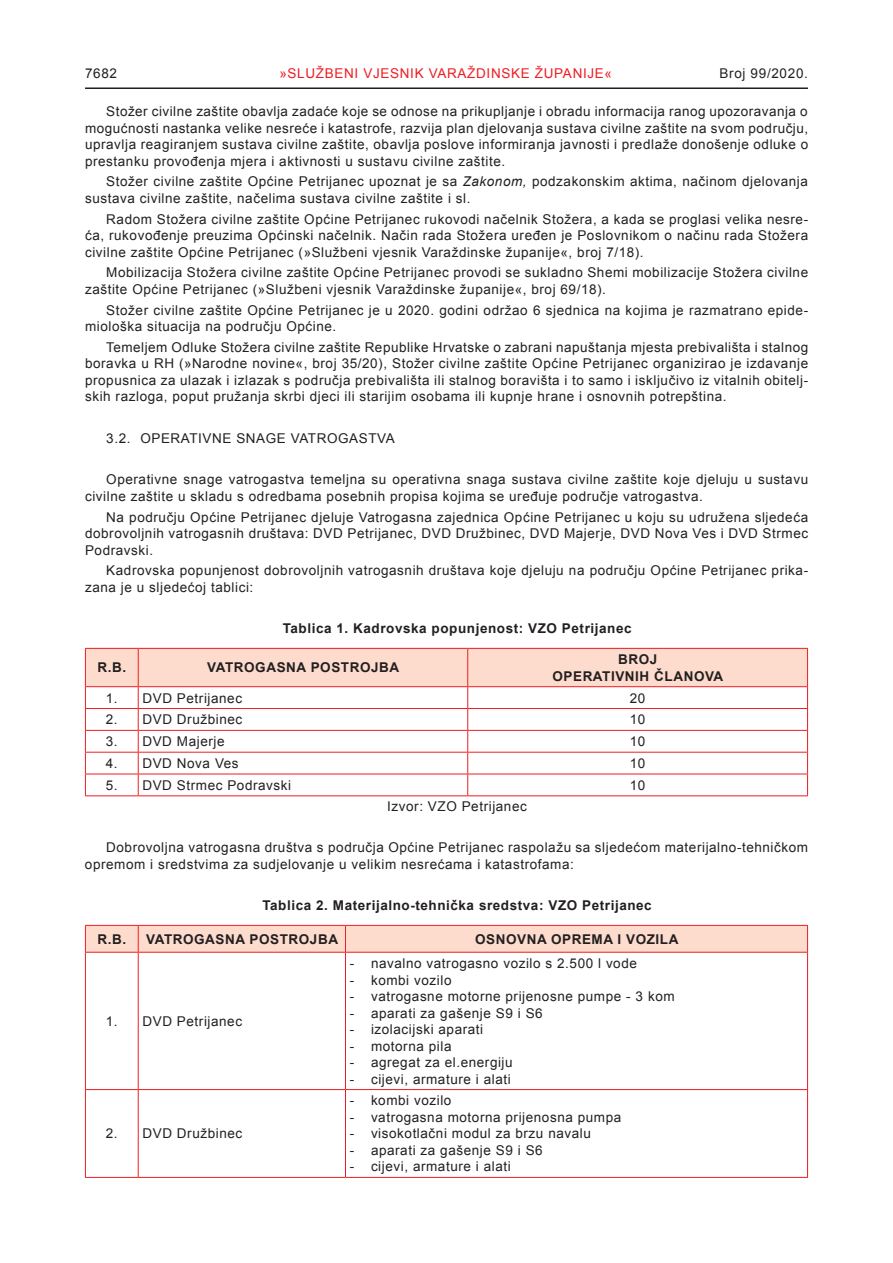
<style>
.page{position:relative;width:893px;height:1263px;background:#fff}
.page>*{position:absolute;margin:0;border:0;box-sizing:border-box;transform-origin:0 0}
.t1{font:13.5px/16.5px "Arial";letter-spacing:.04em;color:#231f20}
.t2{font:700 13.5px/16.5px "Arial";letter-spacing:.04em;color:#231f20;text-align:center}
.t3{font:13.5px "Arial";letter-spacing:.05em;color:#ee1d23}
.s1{font-style:italic}
</style>
<div class="page">
<hr style="left:85px;top:87px;width:723px;height:2px;background:#231f20">
<svg style="left:85px;top:648px;width:723px;height:147px"></svg>
<hr style="left:85px;top:795px;width:53px;height:1px;background:#ee1d23">
<hr style="left:138px;top:795px;width:330px;height:1px;background:#ee1d23">
<hr style="left:468px;top:795px;width:340px;height:1px;background:#ee1d23">
<svg style="left:85px;top:925px;width:723px;height:27px;background:#fcd2c5"></svg>
<hr style="left:85px;top:952px;width:53px;height:1px;background:#ee1d23">
<hr style="left:85px;top:952px;width:1px;height:137px;background:#ee1d23">
<hr style="left:138px;top:952px;width:207px;height:1px;background:#ee1d23">
<hr style="left:138px;top:952px;width:1px;height:137px;background:#ee1d23">
<hr style="left:345px;top:952px;width:463px;height:1px;background:#ee1d23">
<hr style="left:345px;top:952px;width:1px;height:137px;background:#ee1d23">
<hr style="left:807px;top:952px;width:1px;height:137px;background:#ee1d23">
<hr style="left:85px;top:1089px;width:53px;height:1px;background:#ee1d23">
<hr style="left:85px;top:1090px;width:1px;height:87px;background:#ee1d23">
<hr style="left:138px;top:1089px;width:207px;height:1px;background:#ee1d23">
<hr style="left:138px;top:1090px;width:1px;height:87px;background:#ee1d23">
<hr style="left:345px;top:1089px;width:463px;height:1px;background:#ee1d23">
<hr style="left:345px;top:1090px;width:1px;height:87px;background:#ee1d23">
<hr style="left:807px;top:1090px;width:1px;height:87px;background:#ee1d23">
<hr style="left:85px;top:1177px;width:53px;height:1px;background:#ee1d23">
<hr style="left:138px;top:1177px;width:207px;height:1px;background:#ee1d23">
<hr style="left:345px;top:1177px;width:463px;height:1px;background:#ee1d23">
<p class="t1" style="left:85px;top:65px;width:34px">7682</p>
<p class="t3" style="left:279px;top:64px;width:334px">»SLUŽBENI VJESNIK VARAŽDINSKE ŽUPANIJE«</p>
<p class="t1" style="left:719px;top:65px;width:90px">Broj 99/2020.</p>
<p class="t1" style="left:85px;top:103px;width:725px;text-align:justify;text-indent:21px">Stožer civilne zaštite obavlja zadaće koje se odnose na prikupljanje i obradu informacija ranog upozoravanja o mogućnosti nastanka velike nesreće i katastrofe, razvija plan djelovanja sustava civilne zaštite na svom području, upravlja reagiranjem sustava civilne zaštite, obavlja poslove informiranja javnosti i predlaže donošenje odluke o prestanku provođenja mjera i aktivnosti u sustavu civilne zaštite.</p>
<p class="t1" style="left:85px;top:174px;width:724px;text-indent:21px">Stožer civilne zaštite Općine Petrijanec upoznat je sa <span class="s1">Zakonom,</span> podzakonskim aktima, načinom djelovanja sustava civilne zaštite, načelima sustava civilne zaštite i sl.</p>
<p class="t1" style="left:85px;top:211px;width:725px;text-align:justify;text-indent:21px">Radom Stožera civilne zaštite Općine Petrijanec rukovodi načelnik Stožera, a kada se proglasi velika nesre&shy;ća, rukovođenje preuzima Općinski načelnik. Način rada Stožera uređen je Poslovnikom o načinu rada Stožera civilne zaštite Općine Petrijanec (»Službeni vjesnik Varaždinske županije«, broj 7/18).</p>
<p class="t1" style="left:85px;top:265px;width:725px;text-indent:21px">Mobilizacija Stožera civilne zaštite Općine Petrijanec provodi se sukladno Shemi mobilizacije Stožera civilne zaštite Općine Petrijanec (»Službeni vjesnik Varaždinske županije«, broj 69/18).</p>
<p class="t1" style="left:85px;top:302px;width:725px;text-indent:21px">Stožer civilne zaštite Općine Petrijanec je u 2020. godini održao 6 sjednica na kojima je razmatrano epide&shy;miološka situacija na području Općine.</p>
<p class="t1" style="left:85px;top:339px;width:725px;text-align:justify;text-indent:21px">Temeljem Odluke Stožera civilne zaštite Republike Hrvatske o zabrani napuštanja mjesta prebivališta i stalnog boravka u RH (»Narodne novine«, broj 35/20), Stožer civilne zaštite Općine Petrijanec organizirao je izdavanje propusnica za ulazak i izlazak s područja prebivališta ili stalnog boravišta i to samo i isključivo iz vitalnih obitelj&shy;skih razloga, poput pružanja skrbi djeci ili starijim osobama ili kupnje hrane i osnovnih potrepština.</p>
<p class="t1" style="left:106px;top:430px;width:290px">3.2. OPERATIVNE SNAGE VATROGASTVA</p>
<p class="t1" style="left:85px;top:471px;width:725px;text-indent:21px">Operativne snage vatrogastva temeljna su operativna snaga sustava civilne zaštite koje djeluju u sustavu civilne zaštite u skladu s odredbama posebnih propisa kojima se uređuje područje vatrogastva.</p>
<p class="t1" style="left:85px;top:509px;width:725px;text-align:justify;text-indent:21px">Na području Općine Petrijanec djeluje Vatrogasna zajednica Općine Petrijanec u koju su udružena sljedeća dobrovoljnih vatrogasnih društava: DVD Petrijanec, DVD Družbinec, DVD Majerje, DVD Nova Ves i DVD Strmec Podravski.</p>
<p class="t1" style="left:85px;top:562px;width:725px;text-indent:21px">Kadrovska popunjenost dobrovoljnih vatrogasnih društava koje djeluju na području Općine Petrijanec prika&shy;zana je u sljedećoj tablici:</p>
<p class="t2" style="left:283px;top:621px;width:350px">Tablica 1. Kadrovska popunjenost: VZO Petrijanec</p>
<p class="t2" style="left:97px;top:660px;width:30px">R.B.</p>
<p class="t2" style="left:207px;top:660px;width:193px">VATROGASNA POSTROJBA</p>
<p class="t2" style="left:552px;top:652px;width:172px">BROJ<br>OPERATIVNIH ČLANOVA</p>
<p class="t1" style="left:106px;top:690px;width:138px">1. DVD Petrijanec</p>
<p class="t1" style="left:630px;top:690px;width:17px">20</p>
<p class="t1" style="left:106px;top:711px;width:138px">2. DVD Družbinec</p>
<p class="t1" style="left:630px;top:711px;width:17px">10</p>
<p class="t1" style="left:106px;top:733px;width:120px">3. DVD Majerje</p>
<p class="t1" style="left:630px;top:733px;width:17px">10</p>
<p class="t1" style="left:106px;top:755px;width:134px">4. DVD Nova Ves</p>
<p class="t1" style="left:630px;top:755px;width:17px">10</p>
<p class="t1" style="left:106px;top:777px;width:187px">5. DVD Strmec Podravski</p>
<p class="t1" style="left:630px;top:777px;width:17px">10</p>
<p class="t1" style="left:387px;top:798px;width:141px">Izvor: VZO Petrijanec</p>
<p class="t1" style="left:85px;top:840px;width:725px;text-indent:21px">Dobrovoljna vatrogasna društva s područja Općine Petrijanec raspolažu sa sljedećom materijalno-tehničkom opremom i sredstvima za sudjelovanje u velikim nesrećama i katastrofama:</p>
<p class="t2" style="left:262px;top:898px;width:391px">Tablica 2. Materijalno-tehnička sredstva: VZO Petrijanec</p>
<p class="t2" style="left:97px;top:931px;width:30px">R.B.</p>
<p class="t2" style="left:146px;top:931px;width:193px">VATROGASNA POSTROJBA</p>
<p class="t2" style="left:475px;top:931px;width:205px">OSNOVNA OPREMA I VOZILA</p>
<p class="t1" style="left:106px;top:1013px;width:138px">1. DVD Petrijanec</p>
<p class="t1" style="left:106px;top:1125px;width:138px">2. DVD Družbinec</p>
<p class="t1" style="left:350px;top:955px;width:289px">- navalno vatrogasno vozilo s 2.500 l vode</p>
<p class="t1" style="left:350px;top:972px;width:103px">- kombi vozilo</p>
<p class="t1" style="left:350px;top:988px;width:326px">- vatrogasne motorne prijenosne pumpe - 3 kom</p>
<p class="t1" style="left:350px;top:1005px;width:194px">- aparati za gašenje S9 i S6</p>
<p class="t1" style="left:350px;top:1021px;width:135px">- izolacijski aparati</p>
<p class="t1" style="left:350px;top:1038px;width:103px">- motorna pila</p>
<p class="t1" style="left:350px;top:1054px;width:164px">- agregat za el.energiju</p>
<p class="t1" style="left:350px;top:1071px;width:163px">- cijevi, armature i alati</p>
<p class="t1" style="left:350px;top:1092px;width:103px">- kombi vozilo</p>
<p class="t1" style="left:350px;top:1109px;width:273px">- vatrogasna motorna prijenosna pumpa</p>
<p class="t1" style="left:350px;top:1125px;width:243px">- visokotlačni modul za brzu navalu</p>
<p class="t1" style="left:350px;top:1142px;width:194px">- aparati za gašenje S9 i S6</p>
<p class="t1" style="left:350px;top:1158px;width:163px">- cijevi, armature i alati</p>
</div>
